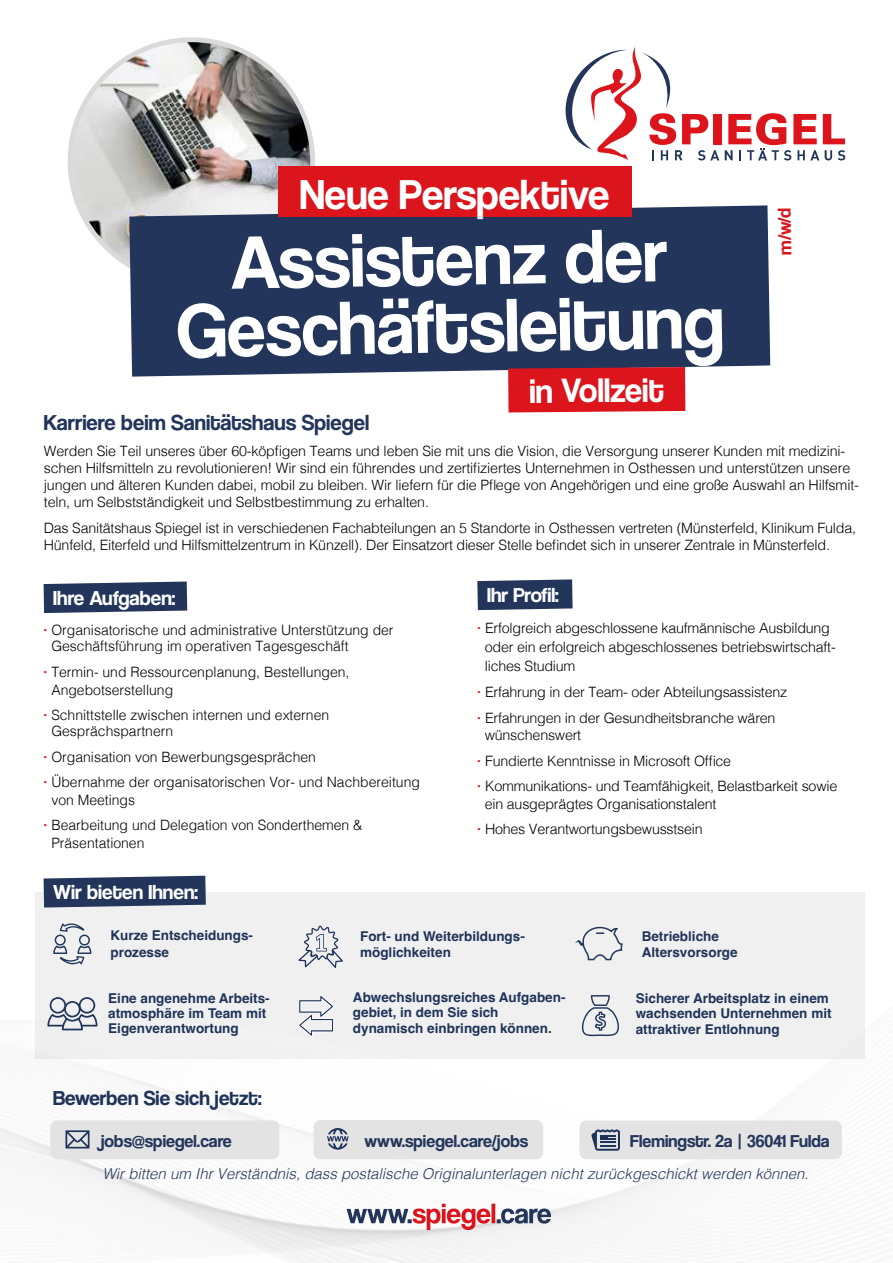
<style>
.page{position:relative;width:893px;height:1263px;background:#fff}
.page>*{position:absolute;margin:0;border:0;box-sizing:border-box;transform-origin:0 0}
.t1{font:78px/67.5px "Coolvetica Rg";color:#fff;text-align:center}
.t2{font:43.5px "Coolvetica Rg";color:#fff}
.t3{font:35.1px "Coolvetica Rg";color:#fff}
.t4{font:22.5px "Coolvetica Rg";color:#23355a}
.t5{font:21px "Coolvetica Rg";color:#fff}
.t6{font:21px "Coolvetica Rg";color:#1f3359}
.t7{font:19.2px "Coolvetica Rg";color:#dc151d}
.t8{font:18px "Coolvetica Rg";color:#23355a}
.t9{font:italic 300 15px "Helvetica";color:#23355a}
.t10{font:300 14.25px/25.7px "Helvetica";letter-spacing:-.01em;color:#000}
.t11{font:700 13.5px/15.5px "Helvetica";color:#1f3359}
.s1{font-weight:700;color:#dc151d}
</style>
<div class="page">
<img style="left:70px;top:43px;width:243px;height:225px">
<div style="left:713px;top:114px;width:8px;height:30px;background:#dc151d"></div>
<svg style="left:565px;top:47px;width:154px;height:114px"></svg>
<svg style="left:725px;top:113px;width:120px;height:48px"></svg>
<svg style="left:477px;top:579px;width:96px;height:31px;background:#346"></svg>
<svg style="left:44px;top:581px;width:143px;height:32px;background:#374769"></svg>
<svg style="left:44px;top:876px;width:162px;height:31px;background:#314264"></svg>
<div style="left:129px;top:205px;width:641px;height:172px;background:#23355a"></div>
<div style="left:278px;top:166px;width:353px;height:50px;background:#dc151d"></div>
<svg style="left:298px;top:925px;width:45px;height:43px"></svg>
<svg style="left:582px;top:995px;width:37px;height:41px"></svg>
<svg style="left:47px;top:997px;width:51px;height:33px"></svg>
<svg style="left:298px;top:995px;width:36px;height:41px"></svg>
<div style="left:314px;top:1120px;width:229px;height:39px;background:#e3e3e3;border-radius:7px"></div>
<div style="left:50px;top:1120px;width:229px;height:39px;background:#e3e3e3;border-radius:7px"></div>
<div style="left:579px;top:1120px;width:263px;height:39px;background:#e3e3e3;border-radius:7px"></div>
<svg style="left:327px;top:1128px;width:22px;height:22px"></svg>
<svg style="left:66px;top:1130px;width:24px;height:18px"></svg>
<svg style="left:591px;top:1129px;width:29px;height:22px"></svg>
<svg style="left:347px;top:1204px;width:204px;height:26px"></svg>
<svg style="left:53px;top:923px;width:39px;height:41px"></svg>
<svg style="left:571px;top:926px;width:53px;height:35px"></svg>
<div style="left:508px;top:367px;width:177px;height:45px;background:#dc151d"></div>
<h2 class="t2" style="left:300px;top:169px;width:311px">Neue Perspektive</h2>
<h1 class="t1" style="left:175px;top:229px;width:549px;rotate:-1deg">Assistenz der<br>Geschäftsleitung</h1>
<h3 class="t3" style="left:529px;top:371px;width:137px;rotate:-1deg">in Vollzeit</h3>
<h3 class="t7" style="left:774px;top:255px;width:48px;rotate:-91deg">m/w/d</h3>
<h3 class="t4" style="left:44px;top:410px;width:327px">Karriere beim Sanitätshaus Spiegel</h3>
<p class="t10" style="left:44px;top:441px;width:817px;line-height:17.1px">Werden Sie Teil unseres über 60-köpfigen Teams und leben Sie mit uns die Vision, die Versorgung unserer Kunden mit medizini&shy;schen Hilfsmitteln zu revolutionieren! Wir sind ein führendes und zertifiziertes Unternehmen in Osthessen und unterstützen unsere jungen und älteren Kunden dabei, mobil zu bleiben. Wir liefern für die Pflege von Angehörigen und eine große Auswahl an Hilfsmit&shy;teln, um Selbstständigkeit und Selbstbestimmung zu erhalten.</p>
<p class="t10" style="left:44px;top:518px;width:814px;line-height:17.1px">Das Sanitätshaus Spiegel ist in verschiedenen Fachabteilungen an 5 Standorte in Osthessen vertreten (Münsterfeld, Klinikum Fulda,<br>Hünfeld, Eiterfeld und Hilfsmittelzentrum in Künzell). Der Einsatzort dieser Stelle befindet sich in unserer Zentrale in Münsterfeld.</p>
<h3 class="t5" style="left:53px;top:585px;width:124px">Ihre Aufgaben:</h3>
<p class="t10" style="left:51px;top:621px;width:344px;line-height:16px;text-indent:-8px"><span class="s1">·</span> Organisatorische und administrative Unterstützung der<br>Geschäftsführung im operativen Tagesgeschäft</p>
<p class="t10" style="left:51px;top:662px;width:300px;line-height:17.5px;text-indent:-8px"><span class="s1">·</span> Termin- und Ressourcenplanung, Bestellungen,<br>Angebotserstellung</p>
<p class="t10" style="left:51px;top:706px;width:279px;line-height:16px;text-indent:-8px"><span class="s1">·</span> Schnittstelle zwischen internen und externen<br>Gesprächspartnern</p>
<p class="t10" style="left:44px;top:743px;width:378px"><span class="s1">·</span> Organisation von Bewerbungsgesprächen<br><span class="s1">·</span> Übernahme der organisatorischen Vor- und Nachbereitung</p>
<p class="t10" style="left:44px;top:786px;width:321px;text-indent:8px">von Meetings<br><span class="s1">·</span> Bearbeitung und Delegation von Sonderthemen &amp;</p>
<p class="t10" style="left:51px;top:829px;width:95px">Präsentationen</p>
<h3 class="t5" style="left:53px;top:880px;width:146px">Wir bieten Ihnen:</h3>
<h3 class="t5" style="left:487px;top:583px;width:73px">Ihr Profil:</h3>
<p class="t10" style="left:485px;top:618px;width:352px;line-height:19px;text-indent:-7px"><span class="s1">·</span> Erfolgreich abgeschlossene kaufmännische Ausbildung oder ein erfolgreich abgeschlossenes betriebswirtschaft&shy;liches Studium</p>
<p class="t10" style="left:477px;top:678px;width:311px"><span class="s1">·</span> Erfahrung in der Team- oder Abteilungsassistenz <span class="s1">·</span> Erfahrungen in der Gesundheitsbranche wären</p>
<p class="t10" style="left:477px;top:721px;width:361px;text-indent:7px">wünschenswert<br><span class="s1">·</span> Fundierte Kenntnisse in Microsoft Office<br><span class="s1">·</span> Kommunikations- und Teamfähigkeit, Belastbarkeit sowie</p>
<p class="t10" style="left:477px;top:790px;width:241px;text-indent:7px">ein ausgeprägtes Organisationstalent <span class="s1">·</span> Hohes Verantwortungsbewusstsein</p>
<p class="t11" style="left:111px;top:929px;width:144px;line-height:16.2px">Kurze Entscheidungs&shy;prozesse</p>
<p class="t11" style="left:642px;top:929px;width:98px;line-height:16px">Betriebliche<br>Altersvorsorge</p>
<p class="t11" style="left:360px;top:930px;width:166px;line-height:16px">Fort- und Weiterbildungs&shy;möglichkeiten</p>
<p class="t11" style="left:353px;top:991px;width:214px">Abwechslungsreiches Aufgaben&shy;gebiet, in dem Sie sich dynamisch einbringen können.</p>
<p class="t11" style="left:108px;top:992px;width:163px;line-height:14.7px">Eine angenehme Arbeits&shy;atmosphäre im Team mit<br>Eigenverantwortung</p>
<p class="t11" style="left:636px;top:992px;width:197px">Sicherer Arbeitsplatz in einem wachsenden Unternehmen mit attraktiver Entlohnung</p>
<h3 class="t6" style="left:53px;top:1085px;width:210px">Bewerben Sie sich jetzt:</h3>
<p class="t8" style="left:101px;top:1130px;width:132px">jobs@spiegel.care</p>
<p class="t8" style="left:364px;top:1130px;width:165px">www.spiegel.care/jobs</p>
<p class="t8" style="left:630px;top:1130px;width:201px">Flemingstr. 2a | 36041 Fulda</p>
<p class="t9" style="left:103px;top:1161px;width:708px">Wir bitten um Ihr Verständnis, dass postalische Originalunterlagen nicht zurückgeschickt werden können.</p>
</div>
